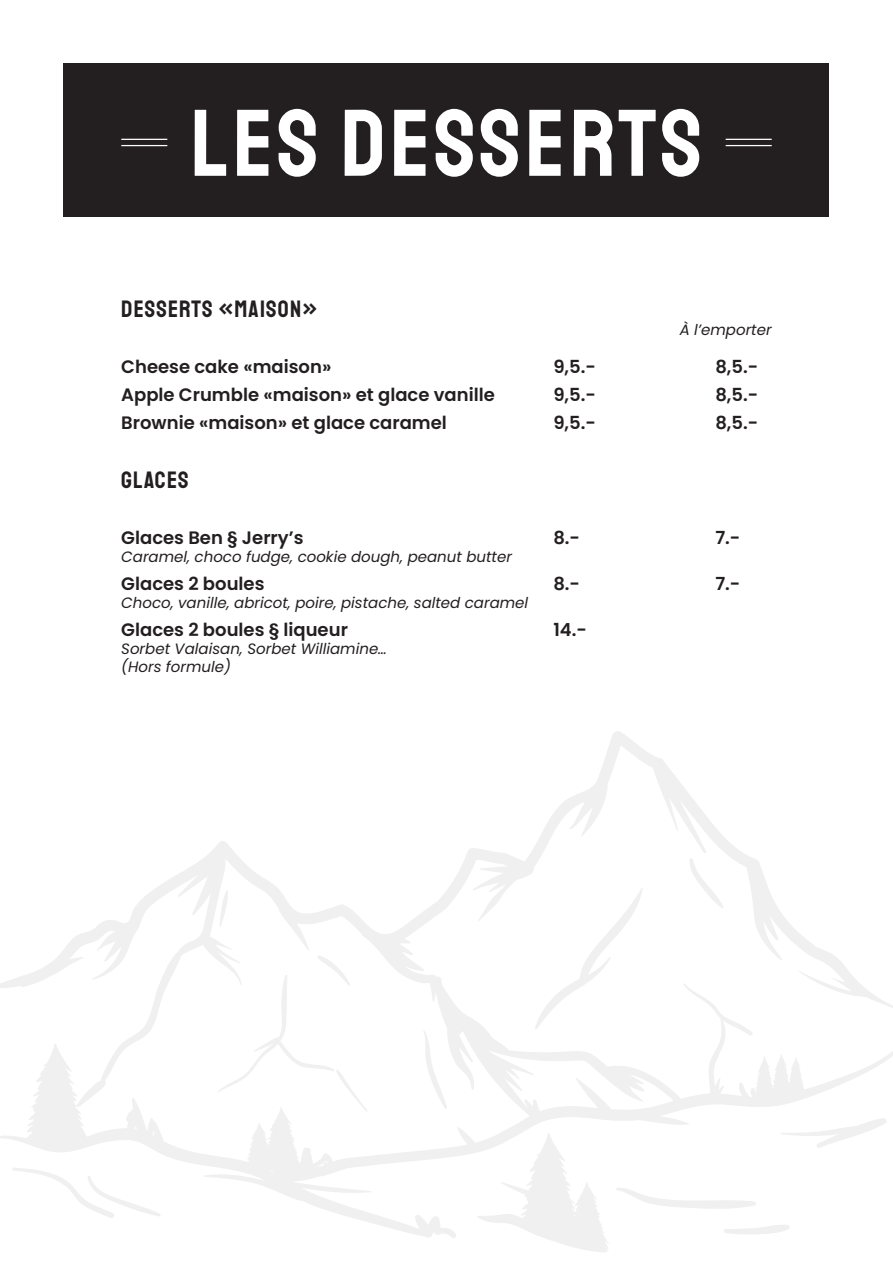
<style>
.page{position:relative;width:893px;height:1263px;background:#fff}
.page>*{position:absolute;margin:0;border:0;box-sizing:border-box;transform-origin:0 0}
.t1{font:94.8px "Staatliches";letter-spacing:.045em;color:#fff}
.t2{font:24px "Staatliches";letter-spacing:.05em;color:#231f20}
.t3{font:600 18px "Poppins";color:#231f20}
.t4{font:italic 15px/18px "Poppins";color:#231f20}
</style>
<div class="page">
<div style="left:64px;top:64px;width:765px;height:153px;background:#231f20"></div>
<hr style="left:726px;top:139px;width:46px;height:1px;background:#fff">
<hr style="left:726px;top:145px;width:46px;height:1px;background:#fff">
<hr style="left:121px;top:139px;width:46px;height:1px;background:#fff">
<hr style="left:121px;top:145px;width:46px;height:1px;background:#fff">
<svg style="left:0;top:731px;width:893px;height:507px"></svg>
<svg style="left:689px;top:857px;width:35px;height:52px"></svg>
<svg style="left:534px;top:887px;width:109px;height:143px"></svg>
<svg style="left:423px;top:1030px;width:24px;height:79px"></svg>
<svg style="left:219px;top:890px;width:10px;height:37px"></svg>
<svg style="left:477px;top:1132px;width:132px;height:120px"></svg>
<svg style="left:217px;top:955px;width:151px;height:157px"></svg>
<svg style="left:12px;top:1167px;width:149px;height:52px"></svg>
<svg style="left:615px;top:1187px;width:142px;height:23px"></svg>
<svg style="left:723px;top:1224px;width:68px;height:11px"></svg>
<svg style="left:780px;top:1117px;width:108px;height:32px"></svg>
<h1 class="t1" style="left:191px;top:80px;width:513px">LES DESSERTS</h1>
<h2 class="t2" style="left:121px;top:293px;width:197px">DESSERTS «MAISON»</h2>
<p class="t4" style="left:680px;top:321px;width:93px">À l’emporter</p>
<p class="t3" style="left:121px;top:356px;width:212px">Cheese cake «maison»</p>
<p class="t3" style="left:553px;top:356px;width:44px">9,5.-</p>
<p class="t3" style="left:715px;top:356px;width:44px">8,5.-</p>
<p class="t3" style="left:121px;top:384px;width:375px">Apple Crumble «maison» et glace vanille</p>
<p class="t3" style="left:553px;top:384px;width:44px">9,5.-</p>
<p class="t3" style="left:715px;top:384px;width:44px">8,5.-</p>
<p class="t3" style="left:121px;top:412px;width:327px">Brownie «maison» et glace caramel</p>
<p class="t3" style="left:553px;top:412px;width:44px">9,5.-</p>
<p class="t3" style="left:715px;top:412px;width:44px">8,5.-</p>
<h2 class="t2" style="left:121px;top:464px;width:69px">GLACES</h2>
<p class="t3" style="left:121px;top:527px;width:184px">Glaces Ben § Jerry’s</p>
<p class="t3" style="left:553px;top:527px;width:28px">8.-</p>
<p class="t3" style="left:715px;top:527px;width:27px">7.-</p>
<p class="t4" style="left:121px;top:548px;width:392px">Caramel, choco fudge, cookie dough, peanut butter</p>
<p class="t3" style="left:121px;top:573px;width:145px">Glaces 2 boules</p>
<p class="t3" style="left:553px;top:573px;width:28px">8.-</p>
<p class="t3" style="left:715px;top:573px;width:27px">7.-</p>
<p class="t4" style="left:121px;top:594px;width:408px">Choco, vanille, abricot, poire, pistache, salted caramel</p>
<p class="t3" style="left:121px;top:619px;width:228px">Glaces 2 boules § liqueur</p>
<p class="t3" style="left:553px;top:619px;width:35px">14.-</p>
<p class="t4" style="left:121px;top:640px;width:267px">Sorbet Valaisan, Sorbet Williamine… (Hors formule)</p>
</div>
